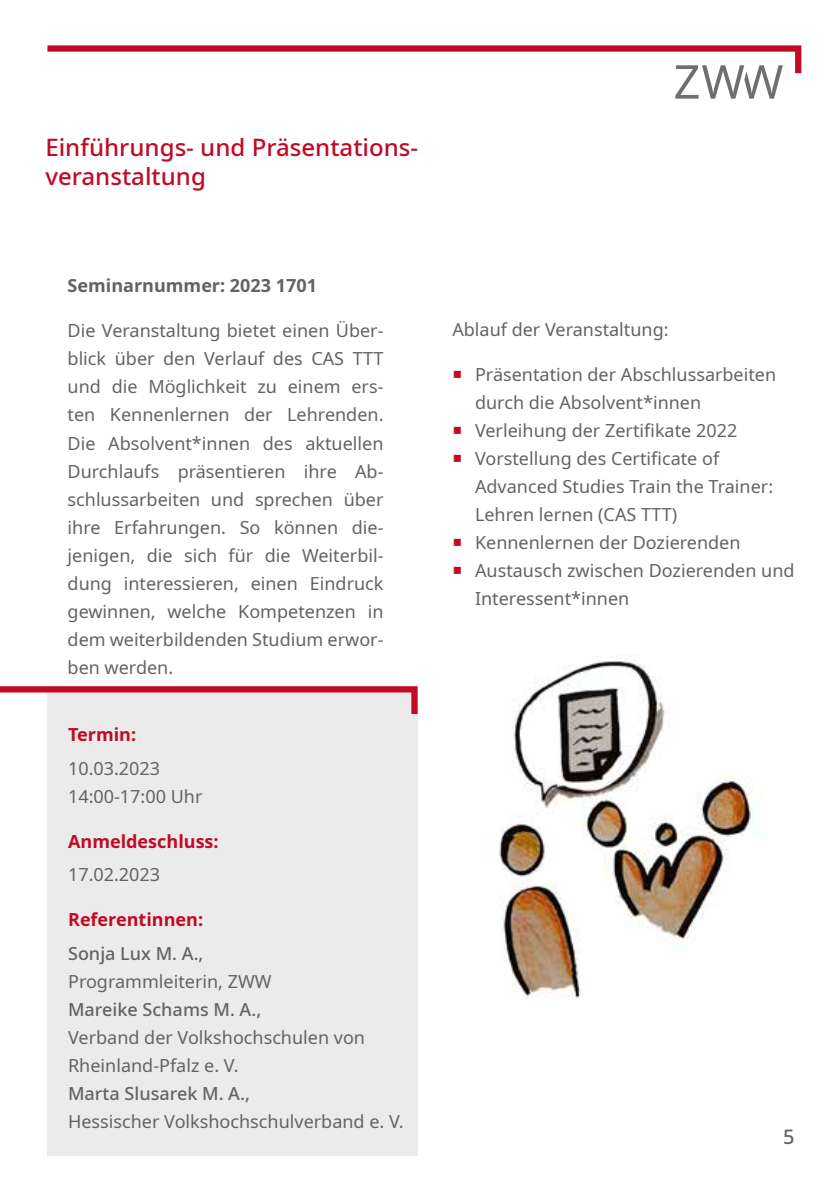
<style>
.page{position:relative;width:840px;height:1191px;background:#fff}
.page>*{position:absolute;margin:0;border:0;box-sizing:border-box;transform-origin:0 0}
.t1{font:500 24px/28.8px "Noto Sans";color:#c10b25}
.t2{font:500 20px "Noto Sans";color:#646363}
.t3{font:18px/28px "Noto Sans";color:#646363}
.t4{font:500 18px "Noto Sans";color:#646363}
.t5{font:700 18px "Noto Sans";color:#c10b25}
.t6{font:700 18px "Noto Sans";color:#646363}
</style>
<div class="page">
<svg style="left:47px;top:45px;width:753px;height:54px"></svg>
<div style="left:47px;top:686px;width:370px;height:470px;background:#ebebeb"></div>
<svg style="left:0;top:686px;width:417px;height:28px"></svg>
<img style="left:499px;top:661px;width:263px;height:338px">
<h1 class="t1" style="left:45px;top:134px;width:374px">Einführungs- und Präsentations&shy;veranstaltung</h1>
<p class="t6" style="left:68px;top:273px;width:251px">Seminarnummer: 2023 1701</p>
<p class="t3" style="left:68px;top:317px;width:317px;text-align:justify">Die Veranstaltung bietet einen Über&shy;blick über den Verlauf des CAS TTT und die Möglichkeit zu einem ers&shy;ten Kennenlernen der Lehrenden.<br>Die Absolvent*innen des aktuellen Durchlaufs präsentieren ihre Ab&shy;schlussarbeiten und sprechen über ihre Erfahrungen. So können die&shy;jenigen, die sich für die Weiterbil&shy;dung interessieren, einen Eindruck gewinnen, welche Kompetenzen in dem weiterbildenden Studium erwor&shy;ben werden.</p>
<p class="t3" style="left:452px;top:315px;width:218px">Ablauf der Veranstaltung:</p>
<p class="t3" style="left:475px;top:360px;width:321px">Präsentation der Abschlussarbeiten durch die Absolvent*innen<br>Verleihung der Zertifikate 2022<br>Vorstellung des Certificate of<br>Advanced Studies Train the Trainer:<br>Lehren lernen (CAS TTT)<br>Kennenlernen der Dozierenden<br>Austausch zwischen Dozierenden und<br>Interessent*innen</p>
<p class="t5" style="left:68px;top:721px;width:70px">Termin:</p>
<p class="t3" style="left:68px;top:754px;width:136px">10.03.2023<br>14:00-17:00 Uhr</p>
<p class="t5" style="left:68px;top:828px;width:152px">Anmeldeschluss:</p>
<p class="t3" style="left:68px;top:861px;width:94px">17.02.2023</p>
<p class="t5" style="left:68px;top:907px;width:136px">Referentinnen:</p>
<p class="t4" style="left:68px;top:940px;width:137px">Sonja Lux M. A.,</p>
<p class="t3" style="left:68px;top:968px;width:205px">Programmleiterin, ZWW</p>
<p class="t4" style="left:68px;top:997px;width:194px">Mareike Schams M. A.,</p>
<p class="t3" style="left:68px;top:1024px;width:298px">Verband der Volkshochschulen von<br>Rheinland-Pfalz e. V.</p>
<p class="t4" style="left:68px;top:1081px;width:183px">Marta Slusarek M. A.,</p>
<p class="t3" style="left:68px;top:1108px;width:337px">Hessischer Volkshochschulverband e. V.</p>
<p class="t2" style="left:782px;top:1123px;width:13px">5</p>
</div>
